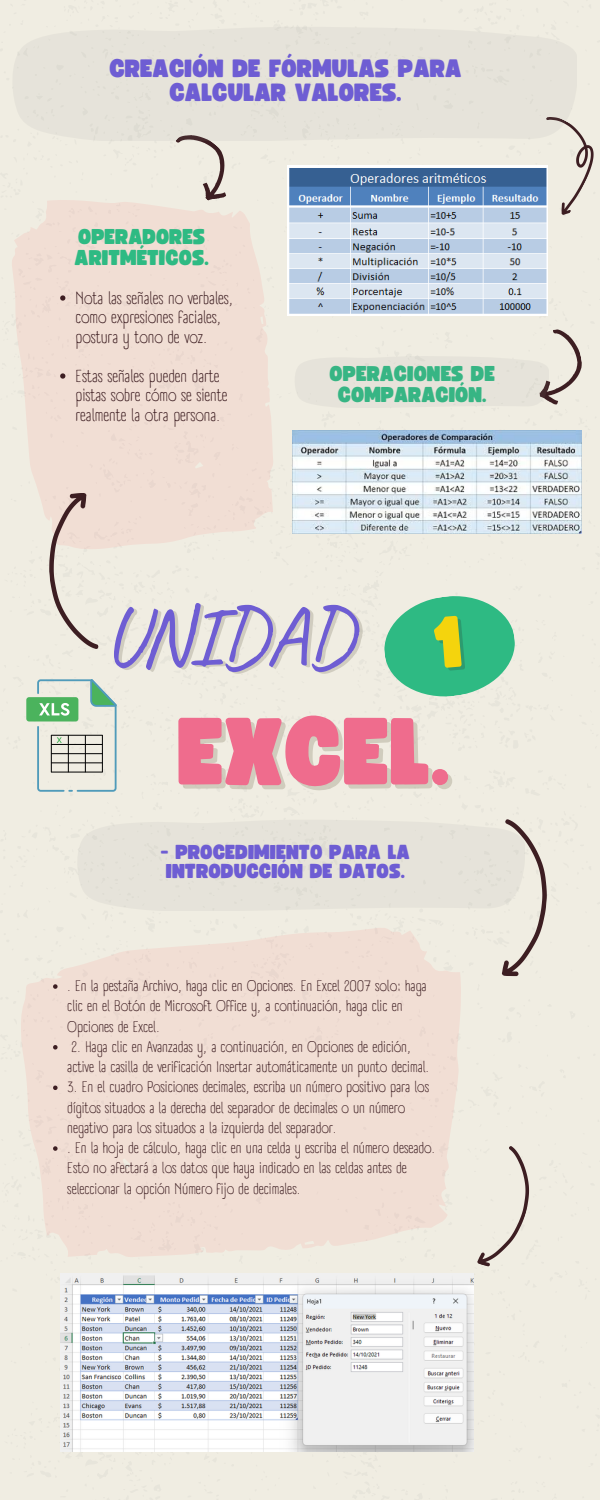
<style>
.page{position:relative;width:600px;height:1500px;background:#fff}
.page>*{position:absolute;margin:0;border:0;box-sizing:border-box;transform-origin:0 0}
.t1{font:93.9px "Funtastic";color:#ef6c8d}
.t2{font:83.8px "Caveat";letter-spacing:-.025em;color:#6e5dd3}
.t3{font:24.8px/23.9px "Funtastic";color:#6e5dd3;text-align:center}
.t4{font:21.2px/20.2px "Funtastic";color:#2eba83;text-align:center}
.t5{font:20px/18.8px "Funtastic";color:#6e5dd3}
.t6{font:17px/19.5px "A Day Without Sun Text";color:#3d1e22}
.t7{font:15px/20.2px "A Day Without Sun Text";color:#3d1e22}
</style>
<div class="page">
<div style="left:0;top:768px;width:600px;height:732px;background:#f0ede2"></div>
<div style="left:0;top:0;width:600px;height:751px;background:#f0ede2"></div>
<svg style="left:11px;top:200px;width:262px;height:350px;background:#f0dfd5"></svg>
<svg style="left:44px;top:492px;width:55px;height:160px;background:#ddd2c9"></svg>
<svg style="left:499px;top:819px;width:51px;height:158px;background:#d6cfc6"></svg>
<svg style="left:159px;top:141px;width:88px;height:67px;background:#e3ded4"></svg>
<svg style="left:511px;top:113px;width:89px;height:105px;background:#e2ddd3"></svg>
<div style="left:76px;top:819px;width:448px;height:91px;background:#e6e3da"></div>
<svg style="left:11px;top:26px;width:566px;height:115px;background:#e5e2d9"></svg>
<img style="left:288px;top:165px;width:259px;height:151px">
<svg style="left:294px;top:326px;width:295px;height:82px;background:#e6e3d9"></svg>
<img style="left:292px;top:431px;width:290px;height:103px">
<img style="left:60px;top:1273px;width:413px;height:179px">
<svg style="left:60px;top:295px;width:5px;height:6px"></svg>
<svg style="left:60px;top:373px;width:5px;height:6px"></svg>
<svg style="left:475px;top:1146px;width:68px;height:127px;background:#e4dfd5"></svg>
<svg style="left:20px;top:927px;width:442px;height:330px;background:#f0dfd5"></svg>
<svg style="left:53px;top:984px;width:5px;height:5px"></svg>
<svg style="left:53px;top:1045px;width:5px;height:5px"></svg>
<svg style="left:53px;top:1086px;width:5px;height:4px"></svg>
<svg style="left:53px;top:1146px;width:5px;height:5px"></svg>
<svg style="left:26px;top:679px;width:91px;height:113px;background:#c6d6c5"></svg>
<svg style="left:381px;top:592px;width:137px;height:109px;background:#6ac9a0"></svg>
<p class="t3" style="left:110px;top:57px;width:354px">CREACIÓN DE FÓRMULAS PARA<br>CALCULAR VALORES.</p>
<p class="t4" style="left:75px;top:228px;width:136px;text-align:left">OPERADORES<br>ARITMÉTICOS.</p>
<p class="t6" style="left:76px;top:288px;width:159px">Nota las señales no verbales, como expresiones faciales, postura y tono de voz.</p>
<h3 class="t6" style="left:76px;top:366px;width:154px">Estas señales pueden darte pistas sobre cómo se siente realmente la otra persona.</h3>
<p class="t4" style="left:330px;top:365px;width:167px">OPERACIONES DE<br>COMPARACIÓN.</p>
<p class="t2" style="left:104px;top:583px;width:251px">UNIDAD</p>
<p class="t1" style="left:178px;top:709px;width:275px">EXCEL.</p>
<p class="t5" style="left:161px;top:843px;width:250px">- PROCEDIMIENTO PARA LA<br>INTRODUCCIÓN DE DATOS.</p>
<p class="t7" style="left:67px;top:976px;width:361px">. En la pestaña Archivo, haga clic en Opciones. En Excel 2007 solo: haga clic en el Botón de Microsoft Office y, a continuación, haga clic en<br>Opciones de Excel.</p>
<p class="t7" style="left:67px;top:1037px;width:363px">2. Haga clic en Avanzadas y, a continuación, en Opciones de edición, active la casilla de verificación Insertar automáticamente un punto decimal.</p>
<p class="t7" style="left:67px;top:1077px;width:363px">3. En el cuadro Posiciones decimales, escriba un número positivo para los dígitos situados a la derecha del separador de decimales o un número negativo para los situados a la izquierda del separador.</p>
<h4 class="t7" style="left:67px;top:1138px;width:369px">. En la hoja de cálculo, haga clic en una celda y escriba el número deseado.<br>Esto no afectará a los datos que haya indicado en las celdas antes de seleccionar la opción Número fijo de decimales.</h4>
</div>
